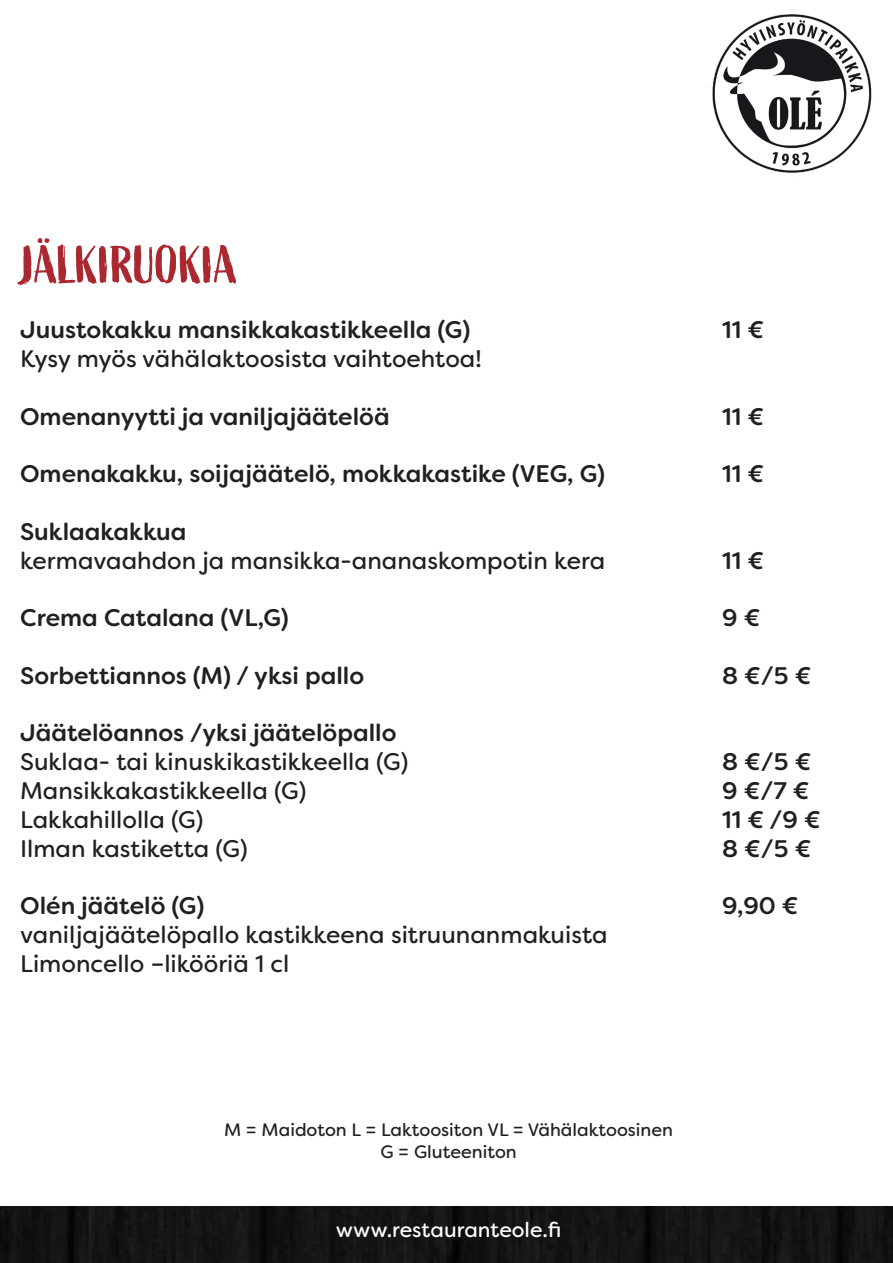
<style>
.page{position:relative;width:893px;height:1263px;background:#fff}
.page>*{position:absolute;margin:0;border:0;box-sizing:border-box;transform-origin:0 0}
.t1{font:52.5px "Active";letter-spacing:-.01em;color:#aa282f}
.t2{font:500 24px "Filson Soft";color:#231f20}
.t3{font:24px "Filson Soft";color:#231f20}
.t4{font:21px "Filson Soft";color:#fff}
.t5{font:18px "Filson Soft";color:#231f20}
</style>
<div class="page">
<img style="left:0;top:1206px;width:893px;height:57px">
<img style="left:712px;top:14px;width:160px;height:159px">
<p class="t1" style="left:20px;top:235px;width:219px">JÄLKIRUOKIA</p>
<p class="t2" style="left:20px;top:314px;width:452px">Juustokakku mansikkakastikkeella (G)</p>
<p class="t2" style="left:722px;top:314px;width:43px">11 €</p>
<p class="t3" style="left:20px;top:343px;width:463px">Kysy myös vähälaktoosista vaihtoehtoa!</p>
<p class="t2" style="left:20px;top:401px;width:371px">Omenanyytti ja vaniljajäätelöä</p>
<p class="t2" style="left:722px;top:401px;width:43px">11 €</p>
<p class="t2" style="left:20px;top:458px;width:586px">Omenakakku, soijajäätelö, mokkakastike (VEG, G)</p>
<p class="t2" style="left:722px;top:458px;width:43px">11 €</p>
<p class="t2" style="left:20px;top:516px;width:168px">Suklaakakkua</p>
<p class="t3" style="left:20px;top:545px;width:586px">kermavaahdon ja mansikka-ananaskompotin kera</p>
<p class="t2" style="left:722px;top:545px;width:43px">11 €</p>
<p class="t2" style="left:20px;top:602px;width:270px">Crema Catalana (VL,G)</p>
<p class="t2" style="left:722px;top:602px;width:40px">9 €</p>
<p class="t2" style="left:20px;top:660px;width:346px">Sorbettiannos (M) / yksi pallo</p>
<p class="t2" style="left:722px;top:660px;width:91px">8 €/5 €</p>
<p class="t2" style="left:20px;top:717px;width:378px">Jäätelöannos /yksi jäätelöpallo</p>
<p class="t3" style="left:20px;top:746px;width:390px">Suklaa- tai kinuskikastikkeella (G)</p>
<p class="t2" style="left:722px;top:746px;width:91px">8 €/5 €</p>
<p class="t3" style="left:20px;top:775px;width:288px">Mansikkakastikkeella (G)</p>
<p class="t2" style="left:722px;top:775px;width:89px">9 €/7 €</p>
<p class="t3" style="left:20px;top:804px;width:185px">Lakkahillolla (G)</p>
<p class="t2" style="left:722px;top:804px;width:100px">11 € /9 €</p>
<p class="t3" style="left:20px;top:833px;width:229px">Ilman kastiketta (G)</p>
<p class="t2" style="left:722px;top:833px;width:91px">8 €/5 €</p>
<p class="t2" style="left:20px;top:890px;width:186px">Olén jäätelö (G)</p>
<p class="t2" style="left:722px;top:890px;width:78px">9,90 €</p>
<p class="t3" style="left:20px;top:919px;width:589px">vaniljajäätelöpallo kastikkeena sitruunanmakuista</p>
<p class="t3" style="left:20px;top:948px;width:271px">Limoncello –likööriä 1 cl</p>
<p class="t5" style="left:224px;top:1118px;width:451px">M = Maidoton L = Laktoositon VL = Vähälaktoosinen</p>
<p class="t5" style="left:380px;top:1140px;width:138px">G = Gluteeniton</p>
<p class="t4" style="left:336px;top:1216px;width:227px">www.restauranteole.fi</p>
</div>
